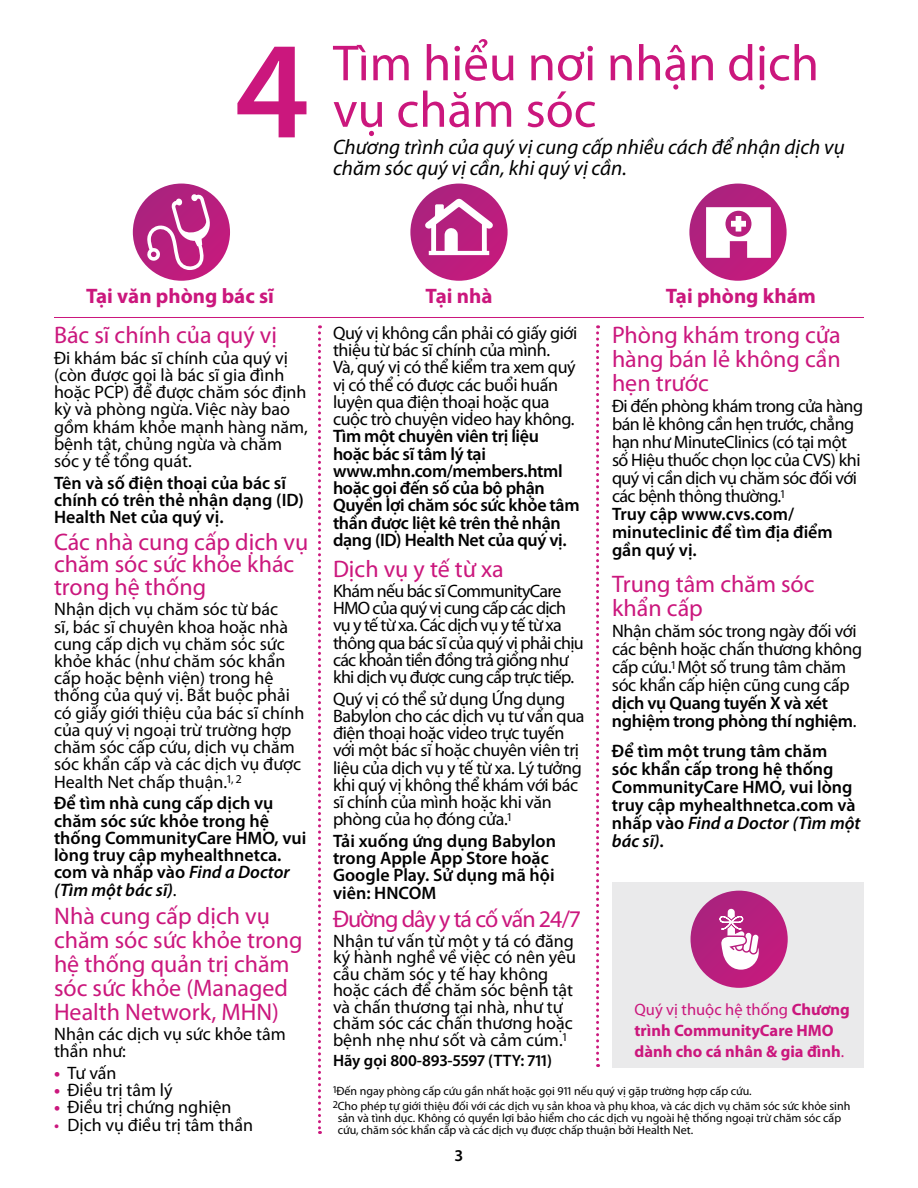
<style>
.page{position:relative;width:918px;height:1188px;background:#fff}
.page>*{position:absolute;margin:0;border:0;box-sizing:border-box;transform-origin:0 0}
.t1{font:600 139.5px "Myriad Pro";color:#cb177d}
.t2{font:51px/46.5px "Myriad Pro";color:#cb177d}
.t3{font:24px/24px "Myriad Pro";color:#cb177d}
.t4{font:24px "Myriad Pro";letter-spacing:-.04em;color:#cb177d}
.t5{font:italic 21px/21px "Myriad Pro";color:#000}
.t6{font:700 21px "Myriad Pro";color:#cb177d}
.t7{font:18px/17.2px "Myriad Pro";color:#000}
.t8{font:18px/17.2px "Myriad Pro";letter-spacing:-.02em;color:#000}
.t9{font:600 18px/17.2px "Myriad Pro";color:#000}
.t10{font:600 18px/17.2px "Myriad Pro";letter-spacing:-.02em;color:#000}
.t11{font:18px/17.2px "Myriad Pro";letter-spacing:-.04em;color:#000}
.t12{font:700 16.5px/21px "Myriad Pro";color:#cb177d}
.t13{font:600 16.5px "Myriad Pro";color:#000}
.t14{font:12px/15px "Myriad Pro";color:#000}
.s1{font-style:italic}
.s2{font-weight:400}
.s3{font-weight:700;color:#cb177d}
.s4{color:#cb177d}
.s5{font-weight:600}
</style>
<div class="page">
<hr style="left:54px;top:317px;width:810px;height:1px;background:#cb177d">
<svg style="left:318px;top:325px;width:3px;height:809px"></svg>
<svg style="left:596px;top:325px;width:3px;height:742px"></svg>
<div style="left:612px;top:883px;width:252px;height:185px;background:#eaeaeb"></div>
<svg style="left:410px;top:184px;width:98px;height:97px;background:#ba2481"></svg>
<svg style="left:425px;top:199px;width:68px;height:56px"></svg>
<svg style="left:133px;top:184px;width:97px;height:97px;background:#b9217f"></svg>
<svg style="left:147px;top:194px;width:64px;height:76px"></svg>
<svg style="left:689px;top:184px;width:98px;height:97px;background:#b82380"></svg>
<svg style="left:706px;top:207px;width:65px;height:51px"></svg>
<div style="left:691px;top:891px;width:97px;height:97px;background:#b81f7e;border-radius:49px"></div>
<svg style="left:719px;top:909px;width:40px;height:61px"></svg>
<h2 class="t1" style="left:235px;top:2px;width:75px">4</h2>
<h2 class="t2" style="left:333px;top:39px;width:488px">Tìm hiểu nơi nhận dịch vụ chăm sóc</h2>
<p class="t5" style="left:333px;top:137px;width:513px">Chương trình của quý vị cung cấp nhiều cách để nhận dịch vụ chăm sóc quý vị cần, khi quý vị cần.</p>
<h3 class="t6" style="left:86px;top:283px;width:189px">Tại văn phòng bác sĩ</h3>
<h4 class="t3" style="left:54px;top:323px;width:224px">Bác sĩ chính của quý vị</h4>
<p class="t7" style="left:54px;top:349px;width:255px">Đi khám bác sĩ chính của quý vị (còn được gọi là bác sĩ gia đình hoặc PCP) để được chăm sóc định kỳ và phòng ngừa. Việc này bao gồm khám khỏe mạnh hàng năm, bệnh tật, chủng ngừa và chăm sóc y tế tổng quát.</p>
<p class="t9" style="left:54px;top:474px;width:251px">Tên và số điện thoại của bác sĩ chính có trên thẻ nhận dạng (ID)<br>Health Net của quý vị.</p>
<h4 class="t3" style="left:54px;top:530px;width:256px;line-height:22.5px">Các nhà cung cấp dịch vụ chăm sóc sức khỏe khác trong hệ thống</h4>
<p class="t7" style="left:54px;top:600px;width:252px">Nhận dịch vụ chăm sóc từ bác<br>sĩ, bác sĩ chuyên khoa hoặc nhà cung cấp dịch vụ chăm sóc sức khỏe khác (như chăm sóc khẩn cấp hoặc bệnh viện) trong hệ thống của quý vị. Bắt buộc phải có giấy giới thiệu của bác sĩ chính của quý vị ngoại trừ trường hợp chăm sóc cấp cứu, dịch vụ chăm sóc khẩn cấp và các dịch vụ được<br>Health Net chấp thuận.<sup>1,</sup> <sup>2</sup></p>
<p class="t9" style="left:54px;top:794px;width:254px">Để tìm nhà cung cấp dịch vụ chăm sóc sức khỏe trong hệ thống CommunityCare HMO, vui lòng truy cập myhealthnetca. com và nhấp vào <span class="s1">Find a Doctor (Tìm một bác sĩ)</span><span class="s2">.</span></p>
<h4 class="t3" style="left:54px;top:903px;width:250px">Nhà cung cấp dịch vụ chăm sóc sức khỏe trong hệ thống quản trị chăm sóc sức khỏe (Managed<br>Health Network, MHN)</h4>
<p class="t7" style="left:54px;top:1025px;width:233px">Nhận các dịch vụ sức khỏe tâm thần như:</p>
<p class="t8" style="left:54px;top:1064px;width:64px"><span class="s3">•</span> Tư vấn</p>
<p class="t7" style="left:54px;top:1081px;width:120px"><span class="s3">•</span> Điều trị tâm lý</p>
<p class="t7" style="left:54px;top:1099px;width:179px"><span class="s3">•</span> Điều trị chứng nghiện</p>
<p class="t7" style="left:54px;top:1116px;width:201px"><span class="s4">•</span> Dịch vụ điều trị tâm thần</p>
<h3 class="t6" style="left:426px;top:283px;width:68px">Tại nhà</h3>
<p class="t8" style="left:333px;top:324px;width:246px">Quý vị không cần phải có giấy giới thiệu từ bác sĩ chính của mình.<br>Và, quý vị có thể kiểm tra xem quý vị có thể có được các buổi huấn luyện qua điện thoại hoặc qua cuộc trò chuyện video hay không.</p>
<p class="t10" style="left:333px;top:427px;width:248px">Tìm một chuyên viên trị liệu hoặc bác sĩ tâm lý tại www.mhn.com/members.html hoặc gọi đến số của bộ phận<br>Quyền lợi chăm sóc sức khỏe tâm thần được liệt kê trên thẻ nhận dạng (ID) Health Net của quý vị.</p>
<h4 class="t3" style="left:333px;top:556px;width:172px">Dịch vụ y tế từ xa</h4>
<p class="t11" style="left:333px;top:582px;width:252px">Khám nếu bác sĩ CommunityCare<br>HMO của quý vị cung cấp các dịch vụ y tế từ xa. Các dịch vụ y tế từ xa thông qua bác sĩ của quý vị phải chịu các khoản tiền đồng trả giống như khi dịch vụ được cung cấp trực tiếp.</p>
<p class="t8" style="left:333px;top:690px;width:253px">Quý vị có thể sử dụng Ứng dụng<br>Babylon cho các dịch vụ tư vấn qua điện thoại hoặc video trực tuyến với một bác sĩ hoặc chuyên viên trị liệu của dịch vụ y tế từ xa. Lý tưởng khi quý vị không thể khám với bác sĩ chính của mình hoặc khi văn phòng của họ đóng cửa.<sup>1</sup></p>
<p class="t9" style="left:333px;top:832px;width:225px">Tải xuống ứng dụng Babylon trong Apple App Store hoặc<br>Google Play. Sử dụng mã hội viên: HNCOM</p>
<h4 class="t4" style="left:333px;top:904px;width:250px">Đường dây y tá cố vấn 24/7</h4>
<p class="t7" style="left:333px;top:932px;width:245px;line-height:16.5px">Nhận tư vấn từ một y tá có đăng ký hành nghề về việc có nên yêu cầu chăm sóc y tế hay không hoặc cách để chăm sóc bệnh tật và chấn thương tại nhà, như tự chăm sóc các chấn thương hoặc bệnh nhẹ như sốt và cảm cúm.<sup>1</sup></p>
<p class="t13" style="left:333px;top:1050px;width:221px">Hãy gọi 800-893-5597 (TTY: 711)</p>
<h3 class="t6" style="left:666px;top:283px;width:152px">Tại phòng khám</h3>
<h4 class="t3" style="left:612px;top:323px;width:230px;text-align:justify">Phòng khám trong cửa hàng bán lẻ không cần hẹn trước</h4>
<p class="t8" style="left:612px;top:397px;width:253px;line-height:18px">Đi đến phòng khám trong cửa hàng bán lẻ không cần hẹn trước, chẳng hạn như MinuteClinics (có tại một số Hiệu thuốc chọn lọc của CVS) khi quý vị cần dịch vụ chăm sóc đối với các bệnh thông thường.<sup>1</sup></p>
<p class="t9" style="left:612px;top:505px;width:222px;line-height:18px">Truy cập www.cvs.com/ minuteclinic để tìm địa điểm gần quý vị.</p>
<h4 class="t3" style="left:612px;top:572px;width:204px">Trung tâm chăm sóc khẩn cấp</h4>
<p class="t8" style="left:612px;top:622px;width:252px;line-height:18px">Nhận chăm sóc trong ngày đối với các bệnh hoặc chấn thương không cấp cứu.<sup>1</sup> Một số trung tâm chăm sóc khẩn cấp hiện cũng cung cấp <span class="s5">dịch vụ Quang tuyến X và xét nghiệm trong phòng thí nghiệm</span>.</p>
<p class="t9" style="left:612px;top:742px;width:250px;line-height:18px">Để tìm một trung tâm chăm<br>sóc khẩn cấp trong hệ thống<br>CommunityCare HMO, vui lòng truy cập myhealthnetca.com và nhấp vào <span class="s1">Find a Doctor (Tìm một bác sĩ)</span>.</p>
<p class="t12" style="left:634px;top:998px;width:217px"><span class="s2">Quý vị thuộc hệ thống</span> Chương trình CommunityCare HMO dành cho cá nhân &amp; gia đình<span class="s2">.</span></p>
<p class="t14" style="left:333px;top:1083px;width:519px"><sup>1</sup>Đến ngay phòng cấp cứu gần nhất hoặc gọi 911 nếu quý vị gặp trường hợp cấp cứu.<br><sup>2</sup> Cho phép tự giới thiệu đối với các dịch vụ sản khoa và phụ khoa, và các dịch vụ chăm sóc sức khỏe sinh</p>
<p class="t14" style="left:338px;top:1112px;width:505px;line-height:12px">sản và tình dục. Không có quyền lợi bảo hiểm cho các dịch vụ ngoài hệ thống ngoại trừ chăm sóc cấp cứu, chăm sóc khẩn cấp và các dịch vụ được chấp thuận bởi Health Net.</p>
<p class="t13" style="left:455px;top:1145px;width:10px">3</p>
</div>
